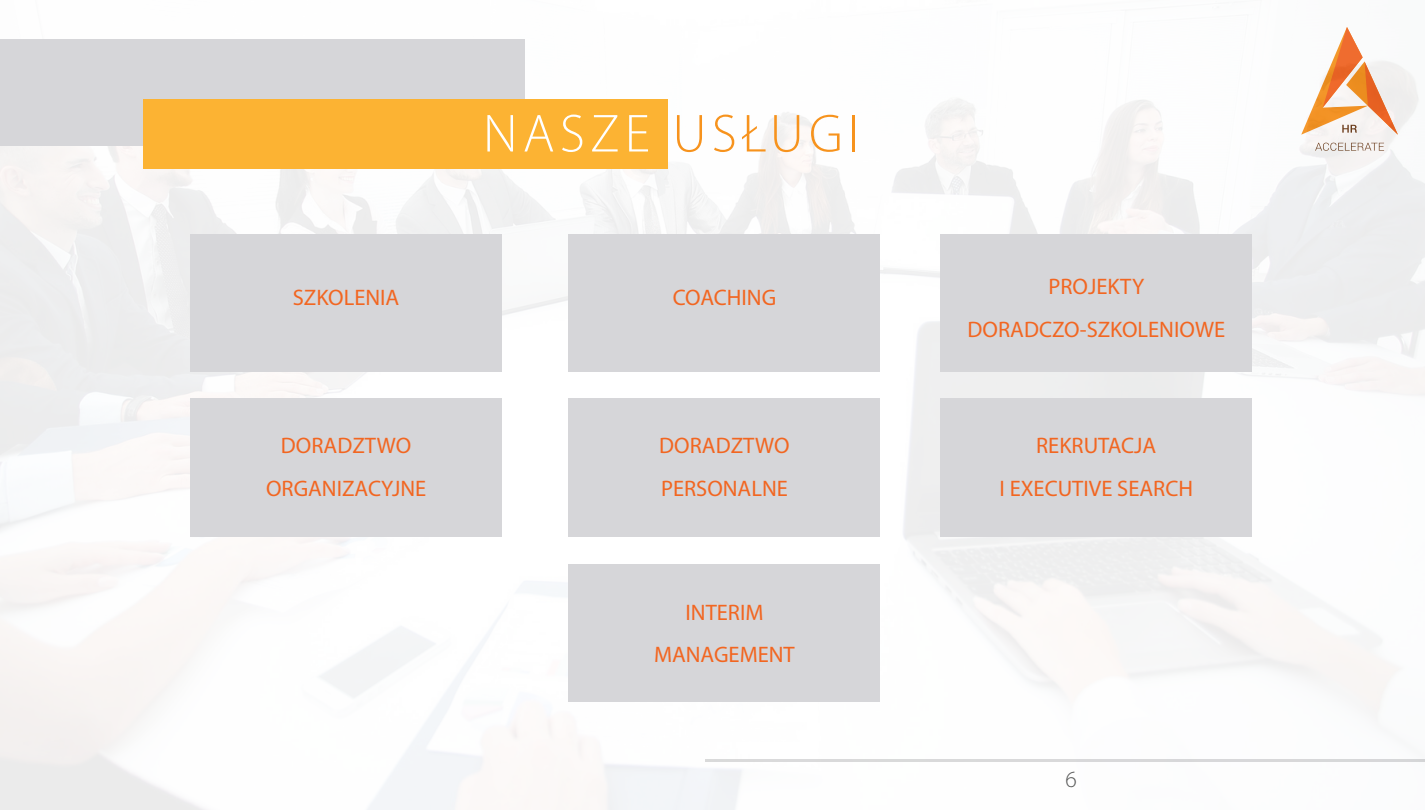
<style>
.page{position:relative;width:1425px;height:810px;background:#fff}
.page>*{position:absolute;margin:0;border:0;box-sizing:border-box;transform-origin:0 0}
.t1{font:300 54px "Myriad Pro";letter-spacing:.1em;color:#f7931d}
.t2{font:300 23.25px "Myriad Pro";color:#4b4c4b}
.t3{font:22.5px/42.8px "Myriad Pro";color:#f26621;text-align:center}
.s1{color:#fff}
</style>
<div class="page">
<img style="left:0;top:27px;width:1425px;height:783px">
<div style="left:0;top:39px;width:524px;height:106px;background:#d6d6d9"></div>
<div style="left:143px;top:99px;width:524px;height:69px;background:#fcb333"></div>
<div style="left:191px;top:234px;width:311px;height:138px;background:#d6d6d9"></div>
<div style="left:569px;top:234px;width:311px;height:138px;background:#d6d6d9"></div>
<div style="left:941px;top:234px;width:311px;height:138px;background:#d6d6d9"></div>
<div style="left:191px;top:398px;width:311px;height:138px;background:#d6d6d9"></div>
<div style="left:569px;top:398px;width:311px;height:138px;background:#d6d6d9"></div>
<div style="left:941px;top:398px;width:311px;height:138px;background:#d6d6d9"></div>
<div style="left:569px;top:564px;width:311px;height:138px;background:#d6d6d9"></div>
<h1 class="t1" style="left:483px;top:104px;width:378px"><span class="s1">NASZE</span> USŁUGI</h1>
<p class="t3" style="left:293px;top:276px;width:108px">SZKOLENIA</p>
<p class="t3" style="left:673px;top:276px;width:105px">COACHING</p>
<p class="t3" style="left:968px;top:265px;width:259px">PROJEKTY<br>DORADCZO-SZKOLENIOWE</p>
<p class="t3" style="left:266px;top:424px;width:162px">DORADZTWO<br>ORGANIZACYJNE</p>
<p class="t3" style="left:659px;top:424px;width:132px;text-align:left">DORADZTWO<br>PERSONALNE</p>
<p class="t3" style="left:1000px;top:424px;width:195px">REKRUTACJA<br>I EXECUTIVE SEARCH</p>
<p class="t3" style="left:654px;top:590px;width:142px">INTERIM<br>MANAGEMENT</p>
<p class="t2" style="left:1065px;top:767px;width:13px">6</p>
</div>
